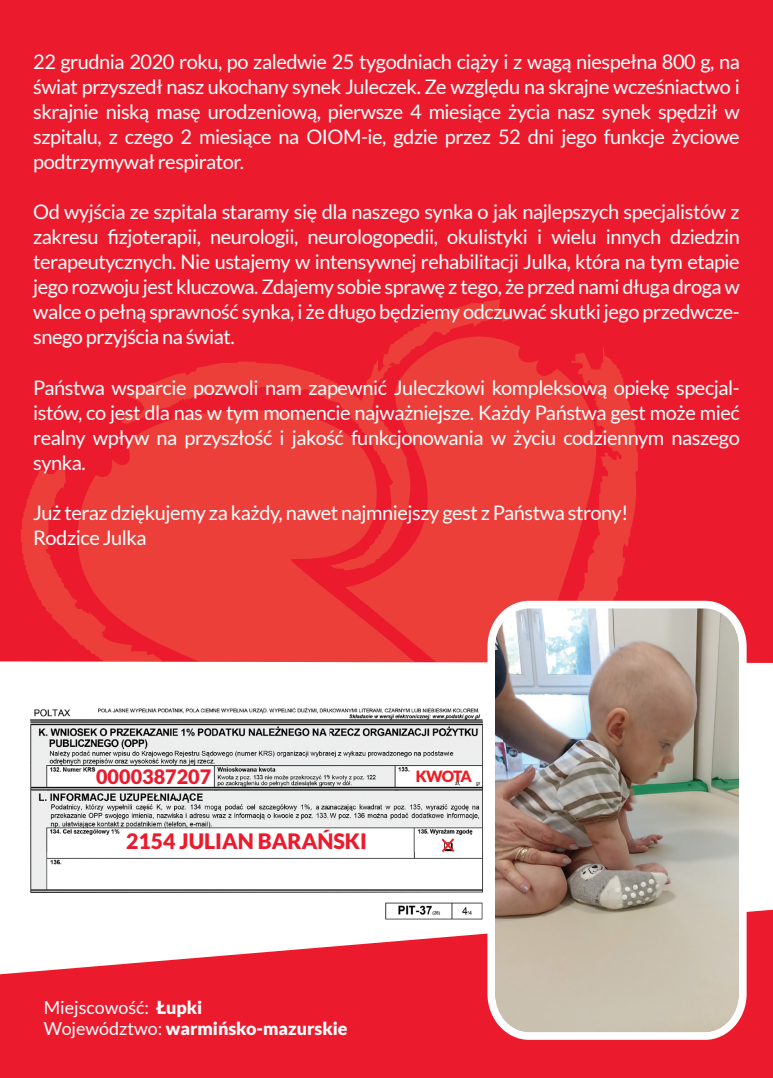
<style>
.page{position:relative;width:773px;height:1078px;background:#fff}
.page>*{position:absolute;margin:0;border:0;box-sizing:border-box;transform-origin:0 0}
.t1{font:900 21.25px "Lato";color:#eb1b2d}
.t2{font:20px/25px "Lato";letter-spacing:-.025em;color:#fff;text-align:justify}
.t3{font:900 19.75px "Lato";color:#eb1b2d}
.t4{font:18px/21.5px "Lato";color:#fff}
.t5{font:900 15.5px "Lato";letter-spacing:-.065em;color:#ee1d23}
.s1{font-weight:900}
</style>
<div class="page">
<div style="left:0;top:0;width:772px;height:785px;background:#eb1b2d"></div>
<svg style="left:21px;top:299px;width:616px;height:362px;fill:#eb3d39"></svg>
<svg style="left:78px;top:410px;width:337px;height:251px;fill:#ec3f3a"></svg>
<div style="left:0;top:661px;width:772px;height:124px;background:#fff"></div>
<svg style="left:0;top:909px;width:772px;height:168px;fill:#eb1b2d"></svg>
<img style="left:487px;top:600px;width:259px;height:439px">
<img style="left:18px;top:704px;width:484px;height:221px">
<svg style="left:441px;top:838px;width:13px;height:14px"></svg>
<p class="t2" style="left:33px;top:49px;width:708px">22 grudnia 2020 roku, po zaledwie 25 tygodniach ciąży i z wagą niespełna 800 g, na świat przyszedł nasz ukochany synek Juleczek. Ze względu na skrajne wcześniactwo i skrajnie niską masę urodzeniową, pierwsze 4 miesiące życia nasz synek spędził w szpitalu, z czego 2 miesiące na OIOM-ie, gdzie przez 52 dni jego funkcje życiowe podtrzymywał respirator.</p>
<p class="t2" style="left:33px;top:199px;width:708px">Od wyjścia ze szpitala staramy się dla naszego synka o jak najlepszych specjalistów z zakresu fizjoterapii, neurologii, neurologopedii, okulistyki i wielu innych dziedzin terapeutycznych. Nie ustajemy w intensywnej rehabilitacji Julka, która na tym etapie jego rozwoju jest kluczowa. Zdajemy sobie sprawę z tego, że przed nami długa droga w walce o pełną sprawność synka, i że długo będziemy odczuwać skutki jego przedwcze&shy;snego przyjścia na świat.</p>
<p class="t2" style="left:33px;top:374px;width:708px">Państwa wsparcie pozwoli nam zapewnić Juleczkowi kompleksową opiekę specjal&shy;istów, co jest dla nas w tym momencie najważniejsze. Każdy Państwa gest może mieć realny wpływ na przyszłość i jakość funkcjonowania w życiu codziennym naszego synka.</p>
<p class="t2" style="left:33px;top:499px;width:596px">Już teraz dziękujemy za każdy, nawet najmniejszy gest z Państwa strony!<br>Rodzice Julka</p>
<p class="t3" style="left:96px;top:765px;width:117px">0000387207</p>
<p class="t5" style="left:416px;top:766px;width:57px">KWOTA</p>
<p class="t1" style="left:126px;top:829px;width:242px">2154 JULIAN BARAŃSKI</p>
<p class="t4" style="left:44px;top:995px;width:305px">Miejscowość: <span class="s1">Łupki<br></span>Województwo: <span class="s1">warmińsko-mazurskie</span></p>
</div>
